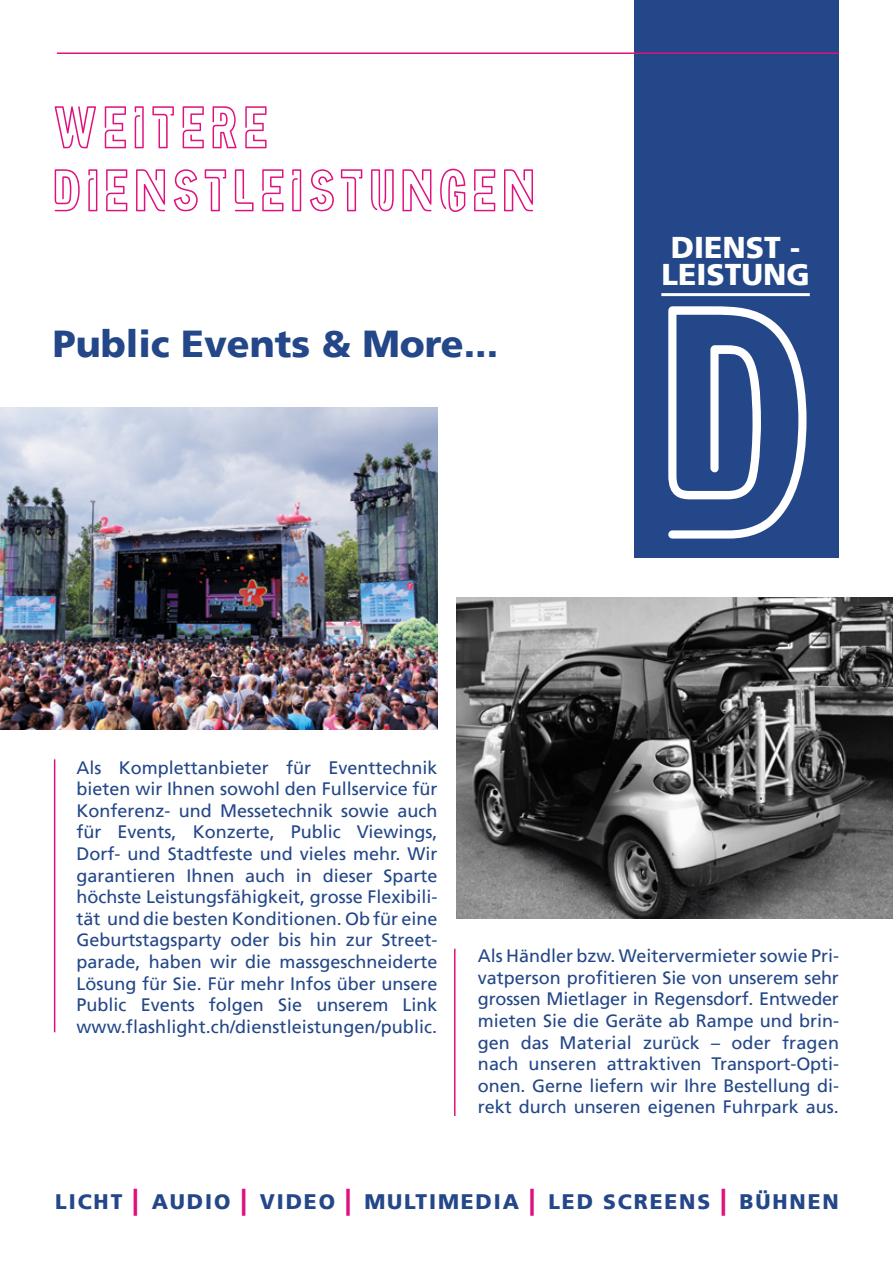
<style>
.page{position:relative;width:893px;height:1263px;background:#fff}
.page>*{position:absolute;margin:0;border:0;box-sizing:border-box;transform-origin:0 0}
.t1{font:290.25px "Neoneon";color:#fff}
.t2{font:52.5px/63px "Neoneon";letter-spacing:.065em;color:#df117d}
.t3{font:900 37.5px "Frutiger";color:#234788}
.t4{font:900 30px/27px "Frutiger";color:#fff;text-align:center}
.t5{font:900 21px "Frutiger";letter-spacing:.09em;color:#234788}
.t6{font:18px/21.6px "Frutiger";color:#234788;text-align:justify}
.s1{font-size:27px;color:#df117d}
</style>
<div class="page">
<img style="left:0;top:408px;width:438px;height:321px">
<div style="left:634px;top:0;width:205px;height:557px;background:#234788"></div>
<hr style="left:661px;top:293px;width:149px;height:3px;background:#fff">
<hr style="left:54px;top:759px;width:1px;height:273px;background:#df117d">
<hr style="left:57px;top:53px;width:782px;height:1px;background:#df117d">
<hr style="left:454px;top:949px;width:1px;height:167px;background:#df117d">
<img style="left:457px;top:597px;width:436px;height:321px">
<h2 class="t2" style="left:55px;top:94px;width:485px">WEITERE<br>DIENSTLEISTUNGEN</h2>
<h3 class="t3" style="left:53px;top:321px;width:447px">Public Events &amp; More...</h3>
<h3 class="t4" style="left:661px;top:234px;width:150px">DIENST -<br>LEISTUNG</h3>
<h1 class="t1" style="left:668px;top:244px;width:169px">D</h1>
<p class="t6" style="left:77px;top:757px;width:363px">Als Komplettanbieter für Eventtechnik bieten wir Ihnen sowohl den Fullservice für Konferenz- und Messetechnik sowie auch für Events, Konzerte, Public Viewings, Dorf- und Stadtfeste und vieles mehr. Wir garantieren Ihnen auch in dieser Sparte höchste Leistungsfähigkeit, grosse Flexibili&shy;tät und die besten Konditionen. Ob für eine Geburtstagsparty oder bis hin zur Street&shy;parade, haben wir die massgeschneiderte Lösung für Sie. Für mehr Infos über unsere Public Events folgen Sie unserem Link www.flashlight.ch/dienstleistungen/public.</p>
<p class="t6" style="left:478px;top:945px;width:363px">Als Händler bzw. Weitervermieter sowie Pri&shy;vatperson profitieren Sie von unserem sehr grossen Mietlager in Regensdorf. Entweder mieten Sie die Geräte ab Rampe und brin&shy;gen das Material zurück – oder fragen nach unseren attraktiven Transport-Opti&shy;onen. Gerne liefern wir Ihre Bestellung di&shy;rekt durch unseren eigenen Fuhrpark aus.</p>
<p class="t5" style="left:55px;top:1189px;width:785px">LICHT <span class="s1">|</span> AUDIO <span class="s1">|</span> VIDEO <span class="s1">|</span> MULTIMEDIA <span class="s1">|</span> LED SCREENS <span class="s1">|</span> BÜHNEN</p>
</div>
